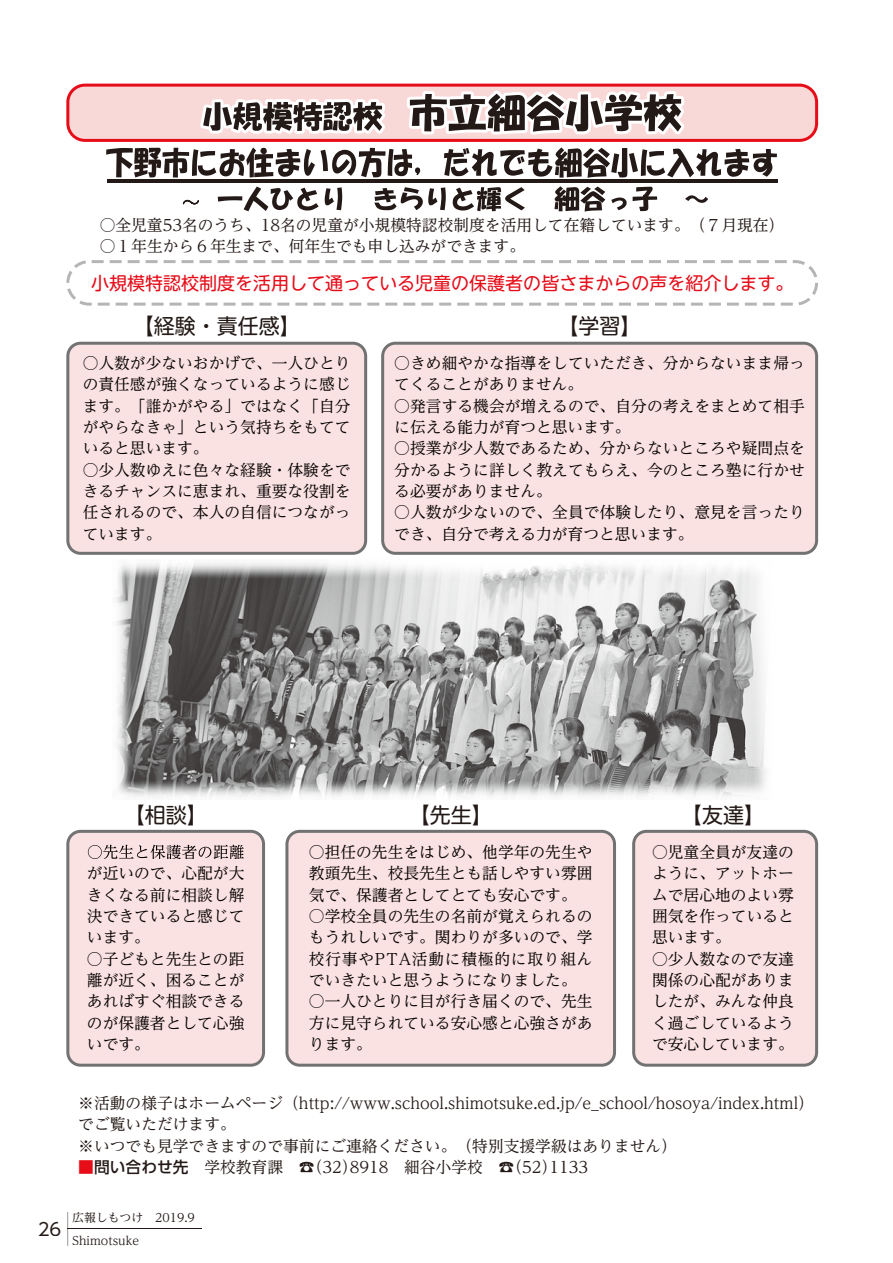
<style>
.page{position:relative;width:893px;height:1263px;background:#fff}
.page>*{position:absolute;margin:0;border:0;box-sizing:border-box;transform-origin:0 0}
.t1{font:21px "UD Shin M Go Pr 6 N Regular 90 pv RKSJ H";color:#231916}
.t2{font:18px "UD Shin M Go Pr 6 N Regular 90 pv RKSJ H";color:#e60c18}
.t3{font:17.7px "UD Shin Go Pr 6 N Regular 90 pv RKSJ H";color:#231916}
.t4{font:15.75px/21.3px "UD Reimin Pr 6 N Regular 90 pv RKSJ H";color:#060101;text-align:justify}
.t5{font:15.75px/21.3px "UD Reimin Pr 6 N Regular 90 pv RKSJ H";color:#231916}
.t6{font:11.7px/22.2px "UD Reimin Pr 6 N Regular 90 pv RKSJ H";color:#231916}
.s1{font-family:"UD Shin Go Pr 6 N Medium 90 pv RKSJ H";color:#e60c18}
.s2{font-family:"UD Shin Go Pr 6 N Medium 90 pv RKSJ H"}
</style>
<div class="page">
<svg style="left:66px;top:830px;width:199px;height:237px;background:#edd8d8"></svg>
<svg style="left:285px;top:830px;width:331px;height:237px;background:#efd9d9"></svg>
<svg style="left:66px;top:342px;width:301px;height:213px;background:#eed8d8"></svg>
<div style="left:382px;top:343px;width:434px;height:210px;background:#fae2e2;border-radius:13px"></div>
<div style="left:381px;top:342px;width:437px;height:213px;border:3px solid #727272;border-radius:13px"></div>
<div style="left:633px;top:831px;width:183px;height:234px;background:#fae2e2;border-radius:13px"></div>
<div style="left:632px;top:830px;width:186px;height:237px;border:3px solid #727272;border-radius:13px"></div>
<div style="left:66px;top:260px;width:752px;height:46px;border:3px dashed #b5b5b6;border-radius:21px"></div>
<div style="left:68px;top:85px;width:748px;height:55px;background:#f9d8d8;border-radius:17px"></div>
<div style="left:66px;top:84px;width:752px;height:58px;border:3px solid #e60c18;border-radius:17px"></div>
<svg style="left:165px;top:845px;width:79px;height:14px"></svg>
<svg style="left:88px;top:845px;width:77px;height:14px"></svg>
<div style="left:88px;top:866px;width:156px;height:15px;background:#fae2e2"></div>
<div style="left:89px;top:887px;width:155px;height:15px;background:#fae2e2"></div>
<div style="left:87px;top:909px;width:156px;height:14px;background:#fae2e2"></div>
<div style="left:89px;top:930px;width:51px;height:14px;background:#fae2e2"></div>
<div style="left:88px;top:951px;width:156px;height:15px;background:#fae2e2"></div>
<div style="left:88px;top:973px;width:156px;height:14px;background:#fae2e2"></div>
<div style="left:89px;top:994px;width:153px;height:15px;background:#fae2e2"></div>
<div style="left:88px;top:1015px;width:156px;height:15px;background:#fae2e2"></div>
<div style="left:89px;top:1037px;width:51px;height:14px;background:#fae2e2"></div>
<div style="left:310px;top:845px;width:281px;height:14px;background:#fae2e2"></div>
<div style="left:309px;top:866px;width:282px;height:15px;background:#fae2e2"></div>
<div style="left:309px;top:887px;width:257px;height:15px;background:#fae2e2"></div>
<div style="left:310px;top:909px;width:281px;height:14px;background:#fae2e2"></div>
<div style="left:311px;top:930px;width:281px;height:15px;background:#fae2e2"></div>
<div style="left:309px;top:951px;width:282px;height:15px;background:#fae2e2"></div>
<div style="left:310px;top:973px;width:256px;height:14px;background:#fae2e2"></div>
<div style="left:310px;top:994px;width:282px;height:15px;background:#fae2e2"></div>
<div style="left:309px;top:1015px;width:282px;height:15px;background:#fae2e2"></div>
<div style="left:312px;top:1037px;width:50px;height:14px;background:#fae2e2"></div>
<div style="left:84px;top:355px;width:263px;height:15px;background:#fae2e2"></div>
<div style="left:84px;top:377px;width:265px;height:15px;background:#fae2e2"></div>
<div style="left:85px;top:398px;width:265px;height:15px;background:#fae2e2"></div>
<div style="left:84px;top:420px;width:265px;height:14px;background:#fae2e2"></div>
<div style="left:84px;top:441px;width:115px;height:14px;background:#fae2e2"></div>
<div style="left:84px;top:462px;width:266px;height:15px;background:#fae2e2"></div>
<div style="left:85px;top:484px;width:263px;height:14px;background:#fae2e2"></div>
<div style="left:83px;top:505px;width:264px;height:15px;background:#fae2e2"></div>
<div style="left:84px;top:527px;width:67px;height:14px;background:#fae2e2"></div>
<hr style="left:107px;top:179px;width:670px;height:4px;background:#231916">
<svg style="left:183px;top:200px;width:16px;height:4px"></svg>
<svg style="left:218px;top:187px;width:124px;height:24px"></svg>
<svg style="left:374px;top:187px;width:151px;height:24px"></svg>
<svg style="left:554px;top:186px;width:51px;height:26px"></svg>
<svg style="left:611px;top:197px;width:15px;height:13px"></svg>
<svg style="left:632px;top:187px;width:25px;height:24px"></svg>
<svg style="left:685px;top:195px;width:23px;height:8px"></svg>
<svg style="left:106px;top:85px;width:671px;height:93px"></svg>
<svg style="left:68px;top:1212px;width:1px;height:34px"></svg>
<hr style="left:68px;top:1229px;width:134px;height:1px;background:#231916">
<img style="left:116px;top:563px;width:650px;height:234px">
<p class="t5" style="left:100px;top:216px;width:686px">○全児童53名のうち、18名の児童が小規模特認校制度を活用して在籍しています。（７月現在）</p>
<p class="t5" style="left:100px;top:238px;width:427px">○１年生から６年生まで、何年生でも申し込みができます。</p>
<p class="t2" style="left:91px;top:276px;width:704px">小規模特認校制度を活用して通っている児童の保護者の皆さまからの声を紹介します。</p>
<h1 class="t1" style="left:557px;top:318px;width:85px">【学習】</h1>
<h1 class="t1" style="left:133px;top:318px;width:169px">【経験・責任感】</h1>
<p class="t4" style="left:83px;top:354px;width:269px">○人数が少ないおかげで、一人ひとりの責任感が強くなっているように感じます。「誰かがやる」ではなく「自分がやらなきゃ」という気持ちをもてていると思います。</p>
<p class="t4" style="left:83px;top:461px;width:269px">○少人数ゆえに色々な経験・体験をできるチャンスに恵まれ、重要な役割を任されるので、本人の自信につながっています。</p>
<p class="t4" style="left:394px;top:354px;width:412px">○きめ細やかな指導をしていただき、分からないまま帰ってくることがありません。</p>
<p class="t4" style="left:394px;top:397px;width:412px">○発言する機会が増えるので、自分の考えをまとめて相手に伝える能力が育つと思います。</p>
<p class="t4" style="left:394px;top:440px;width:412px">○授業が少人数であるため、分からないところや疑問点を分かるように詳しく教えてもらえ、今のところ塾に行かせる必要がありません。</p>
<p class="t4" style="left:394px;top:504px;width:412px">○人数が少ないので、全員で体験したり、意見を言ったりでき、自分で考える力が育つと思います。</p>
<h1 class="t1" style="left:124px;top:807px;width:86px">【相談】</h1>
<h1 class="t1" style="left:409px;top:807px;width:85px">【先生】</h1>
<h1 class="t1" style="left:681px;top:807px;width:85px">【友達】</h1>
<p class="t4" style="left:87px;top:865px;width:159px">が近いので、心配が大きくなる前に相談し解決できていると感じています。</p>
<p class="t4" style="left:87px;top:950px;width:159px">○子どもと先生との距離が近く、困ることがあればすぐ相談できるのが保護者として心強いです。</p>
<p class="t4" style="left:309px;top:843px;width:285px">○担任の先生をはじめ、他学年の先生や教頭先生、校長先生とも話しやすい雰囲気で、保護者としてとても安心です。</p>
<p class="t4" style="left:309px;top:908px;width:285px">○学校全員の先生の名前が覚えられるのもうれしいです。関わりが多いので、学校行事やPTA活動に積極的に取り組んでいきたいと思うようになりました。</p>
<p class="t4" style="left:309px;top:993px;width:285px">○一人ひとりに目が行き届くので、先生方に見守られている安心感と心強さがあります。</p>
<p class="t4" style="left:652px;top:843px;width:143px">○児童全員が友達のように、アットホームで居心地のよい雰囲気を作っていると思います。</p>
<p class="t4" style="left:652px;top:950px;width:143px">○少人数なので友達関係の心配がありましたが、みんな仲良く過ごしているようで安心しています。</p>
<p class="t5" style="left:78px;top:1094px;width:737px">※活動の様子はホームページ（http://www.school.shimotsuke.ed.jp/e_school/hosoya/index.html）でご覧いただけます。<br>※いつでも見学できますので事前にご連絡ください。（特別支援学級はありません）</p>
<p class="t5" style="left:78px;top:1158px;width:511px"><span class="s1">■</span><span class="s2">問い合わせ先</span>　学校教育課　☎（32）8918 細谷小学校　☎（52）1133</p>
<p class="t3" style="left:38px;top:1222px;width:25px">26</p>
<p class="t6" style="left:72px;top:1208px;width:124px">広報しもつけ　2019.9<br>Shimotsuke</p>
</div>
